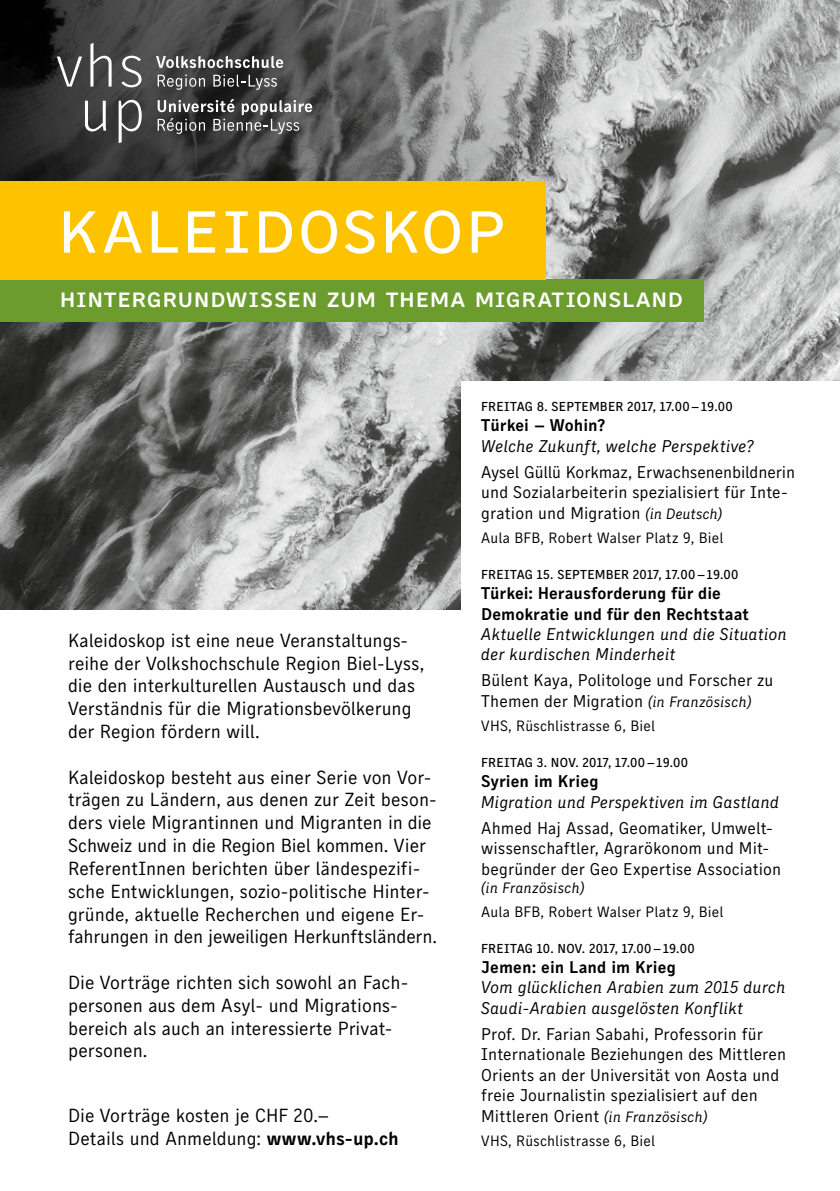
<style>
.page{position:relative;width:840px;height:1191px;background:#fff}
.page>*{position:absolute;margin:0;border:0;box-sizing:border-box;transform-origin:0 0}
.t1{font:80px "Skopex Gothic Reg Caps";letter-spacing:.005em;color:#fff}
.t2{font:28px "Skopex Gothic Med Caps";letter-spacing:.005em;color:#fff}
.t3{font:19px/22.8px "Skopex Gothic";color:#000}
.t4{font:17px/20.4px "Skopex Gothic";letter-spacing:.005em;color:#000}
.t5{font:italic 17px/20.4px "Skopex Gothic";color:#000}
.t6{font:17px/20.4px "Skopex Gothic Bld";letter-spacing:.005em;color:#000}
.t7{font:15px "Skopex Gothic";letter-spacing:.01em;color:#000}
.t8{font:italic 15px "Skopex Gothic";letter-spacing:.01em;color:#000}
.t9{font:500 13px "Skopex Gothic";letter-spacing:.02em;color:#000}
.s1{font-family:"Skopex Gothic Bld"}
.s2{font-style:italic;font-size:15px}
</style>
<div class="page">
<img style="left:0;top:0;width:839px;height:609px">
<svg style="left:0;top:0;width:587px;height:181px;background:#626363"></svg>
<svg style="left:156px;top:56px;width:127px;height:12px"></svg>
<svg style="left:157px;top:74px;width:48px;height:16px"></svg>
<svg style="left:213px;top:74px;width:64px;height:16px"></svg>
<svg style="left:157px;top:99px;width:155px;height:35px;background:#626262"></svg>
<svg style="left:57px;top:57px;width:25px;height:30px"></svg>
<svg style="left:90px;top:43px;width:22px;height:44px"></svg>
<svg style="left:121px;top:56px;width:20px;height:31px"></svg>
<svg style="left:85px;top:101px;width:21px;height:30px"></svg>
<svg style="left:119px;top:100px;width:23px;height:43px"></svg>
<div style="left:0;top:279px;width:703px;height:42px;background:#6b9c2d"></div>
<div style="left:0;top:181px;width:545px;height:99px;background:#fdc300"></div>
<div style="left:461px;top:381px;width:378px;height:810px;background:#fff"></div>
<h1 class="t1" style="left:57px;top:176px;width:449px">kaleidoskop</h1>
<h2 class="t2" style="left:60px;top:280px;width:625px">hintergrundwissen zum thema migrationsland</h2>
<p class="t3" style="left:68px;top:628px;width:357px">Kaleidoskop ist eine neue Veranstaltungs&shy;reihe der Volkshochschule Region Biel-Lyss, die den interkulturellen Austausch und das Verständnis für die Migrationsbevölkerung der Region fördern will.</p>
<p class="t3" style="left:68px;top:765px;width:370px">Kaleidoskop besteht aus einer Serie von Vor&shy;trägen zu Ländern, aus denen zur Zeit beson&shy;ders viele Migrantinnen und Migranten in die Schweiz und in die Region Biel kommen. Vier ReferentInnen berichten über ländespezifi&shy;sche Entwicklungen, sozio-politische Hinter&shy;gründe, aktuelle Recherchen und eigene Er&shy;fahrungen in den jeweiligen Herkunftsländern.</p>
<p class="t3" style="left:68px;top:970px;width:341px">Die Vorträge richten sich sowohl an Fach&shy;personen aus dem Asyl- und Migrations&shy;bereich als auch an interessierte Privat&shy;personen.</p>
<p class="t3" style="left:68px;top:1103px;width:332px">Die Vorträge kosten je CHF 20.–<br>Details und Anmeldung: <span class="s1">www.vhs-up.ch</span></p>
<p class="t9" style="left:481px;top:398px;width:253px">FREITAG 8. SEPTEMBER 2017, 17.00–19.00</p>
<p class="t6" style="left:481px;top:415px;width:126px">Türkei – Wohin?</p>
<p class="t5" style="left:481px;top:435px;width:274px">Welche Zukunft, welche Perspektive?</p>
<p class="t4" style="left:481px;top:461px;width:315px">Aysel Güllü Korkmaz, Erwachsenenbildnerin und Sozialarbeiterin spezialisiert für Inte&shy;gration und Migration <span class="s2">(in Deutsch)</span></p>
<p class="t7" style="left:481px;top:528px;width:243px">Aula BFB, Robert Walser Platz 9, Biel</p>
<p class="t9" style="left:481px;top:566px;width:258px">FREITAG 15. SEPTEMBER 2017, 17.00–19.00</p>
<p class="t6" style="left:481px;top:583px;width:269px">Türkei: Herausforderung für die<br>Demokratie und für den Rechtstaat</p>
<p class="t5" style="left:481px;top:623px;width:307px">Aktuelle Entwicklungen und die Situation der kurdischen Minderheit</p>
<p class="t4" style="left:481px;top:670px;width:293px">Bülent Kaya, Politologe und Forscher zu<br>Themen der Migration <span class="s2">(in Französisch)</span></p>
<p class="t7" style="left:481px;top:716px;width:175px">VHS, Rüschlistrasse 6, Biel</p>
<p class="t9" style="left:481px;top:754px;width:208px">FREITAG 3. NOV. 2017, 17.00–19.00</p>
<p class="t6" style="left:481px;top:771px;width:119px">Syrien im Krieg</p>
<p class="t5" style="left:481px;top:791px;width:299px">Migration und Perspektiven im Gastland</p>
<p class="t4" style="left:481px;top:817px;width:301px">Ahmed Haj Assad, Geomatiker, Umwelt&shy;wissenschaftler, Agrarökonom und Mit&shy;begründer der Geo Expertise Association</p>
<p class="t8" style="left:481px;top:878px;width:105px">(in Französisch)</p>
<p class="t7" style="left:481px;top:902px;width:243px">Aula BFB, Robert Walser Platz 9, Biel</p>
<p class="t9" style="left:481px;top:940px;width:215px">FREITAG 10. NOV. 2017, 17.00–19.00</p>
<p class="t6" style="left:481px;top:956px;width:196px">Jemen: ein Land im Krieg</p>
<p class="t5" style="left:481px;top:977px;width:306px">Vom glücklichen Arabien zum 2015 durch<br>Saudi-Arabien ausgelösten Konflikt</p>
<p class="t4" style="left:481px;top:1023px;width:306px">Prof. Dr. Farian Sabahi, Professorin für Internationale Beziehungen des Mittleren Orients an der Universität von Aosta und freie Journalistin spezialisiert auf den Mittleren Orient <span class="s2">(in Französisch)</span></p>
<p class="t7" style="left:481px;top:1131px;width:175px">VHS, Rüschlistrasse 6, Biel</p>
</div>
